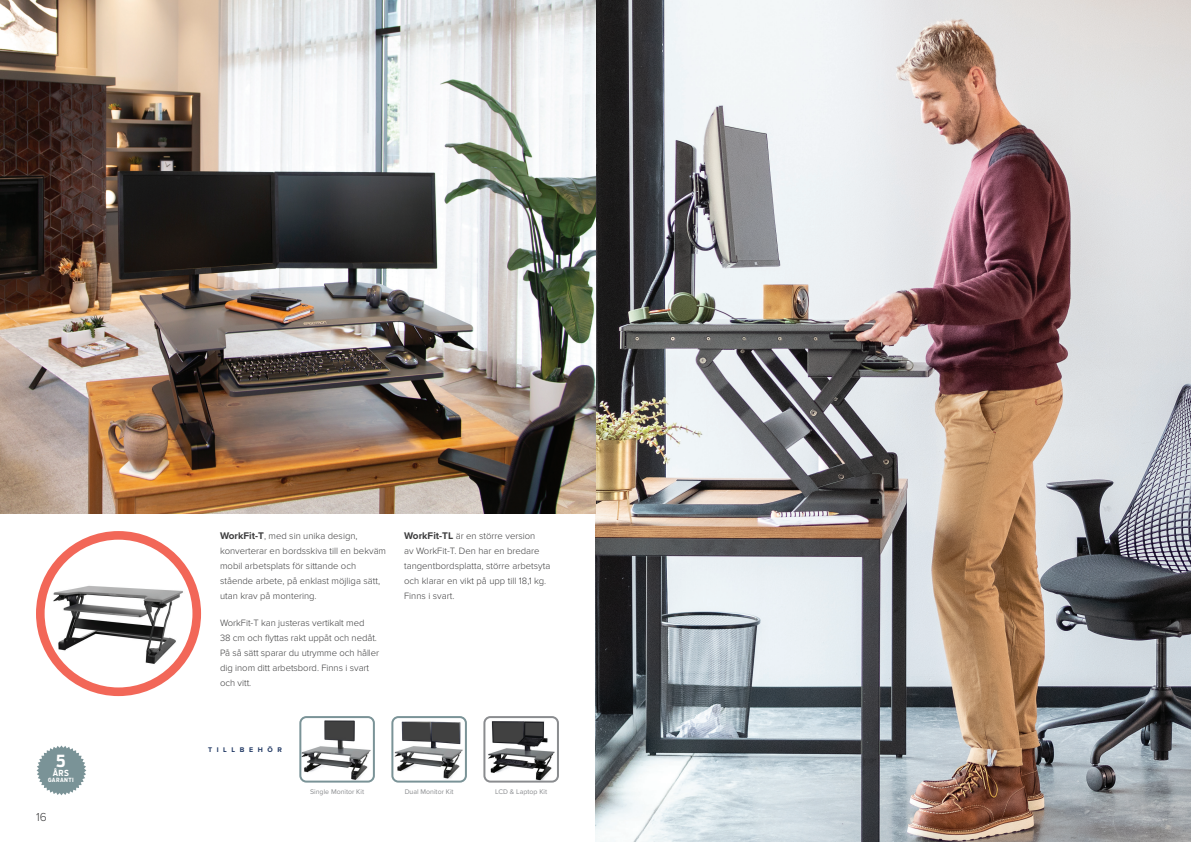
<style>
.page{position:relative;width:1191px;height:842px;background:#fff}
.page>*{position:absolute;margin:0;border:0;box-sizing:border-box;transform-origin:0 0}
.t1{font:700 16.6px "Antenna Condensed";color:#fff}
.t2{font:300 12px "Proxima Nova";color:#3e3e3f}
.t3{font:300 9.5px/15px "Proxima Nova";color:#3e3e3f}
.t4{font:700 8.3px "Antenna Condensed";color:#fff}
.t5{font:7px "Proxima Nova";color:#8a8c8f}
.t6{font:700 7px "Proxima Nova";letter-spacing:.665em;color:#1e3662}
.t7{font:700 5.7px "Antenna Condensed";letter-spacing:.065em;color:#fff}
.s1{font-weight:700;font-size:10px}
</style>
<div class="page">
<img style="left:302px;top:719px;width:70px;height:61px">
<div style="left:299px;top:716px;width:76px;height:67px;border:2px solid #7a9397;border-radius:6px"></div>
<img style="left:394px;top:719px;width:70px;height:61px">
<div style="left:391px;top:716px;width:76px;height:67px;border:2px solid #7a9397;border-radius:6px"></div>
<img style="left:486px;top:719px;width:70px;height:61px">
<div style="left:483px;top:716px;width:76px;height:67px;border:2px solid #8a8c8f;border-radius:6px"></div>
<svg style="left:40px;top:535px;width:157px;height:157px"></svg>
<img style="left:42px;top:531px;width:157px;height:138px">
<div style="left:36px;top:531px;width:165px;height:165px;border:9px solid #f26758;border-radius:50%"></div>
<img style="left:595px;top:0;width:596px;height:842px">
<img style="left:0;top:0;width:595px;height:514px">
<svg style="left:37px;top:745px;width:49px;height:50px"></svg>
<h1 class="t1" style="left:56px;top:750px;width:11px">5</h1>
<p class="t4" style="left:53px;top:767px;width:18px">ÅRS</p>
<p class="t7" style="left:48px;top:776px;width:27px">GARANTI</p>
<p class="t2" style="left:36px;top:808px;width:12px">16</p>
<p class="t3" style="left:220px;top:527px;width:168px"><span class="s1">WorkFit-T</span>, med sin unika design, konverterar en bordsskiva till en bekväm mobil arbetsplats för sittande och stående arbete, på enklast möjliga sätt, utan krav på montering.</p>
<p class="t3" style="left:220px;top:614px;width:161px">WorkFit-T kan justeras vertikalt med<br>38 cm och flyttas rakt uppåt och nedåt.<br>På så sätt sparar du utrymme och håller dig inom ditt arbetsbord. Finns i svart och vitt.</p>
<p class="t3" style="left:404px;top:527px;width:148px"><span class="s1">WorkFit-TL</span> är en större version<br>av WorkFit-T. Den har en bredare tangentbordsplatta, större arbetsyta och klarar en vikt på upp till 18,1 kg.<br>Finns i svart.</p>
<p class="t6" style="left:208px;top:744px;width:76px">TILLBEHÖR</p>
<p class="t5" style="left:310px;top:786px;width:55px">Single Monitor Kit</p>
<p class="t5" style="left:405px;top:786px;width:50px">Dual Monitor Kit</p>
<p class="t5" style="left:495px;top:786px;width:53px">LCD &amp; Laptop Kit</p>
</div>
